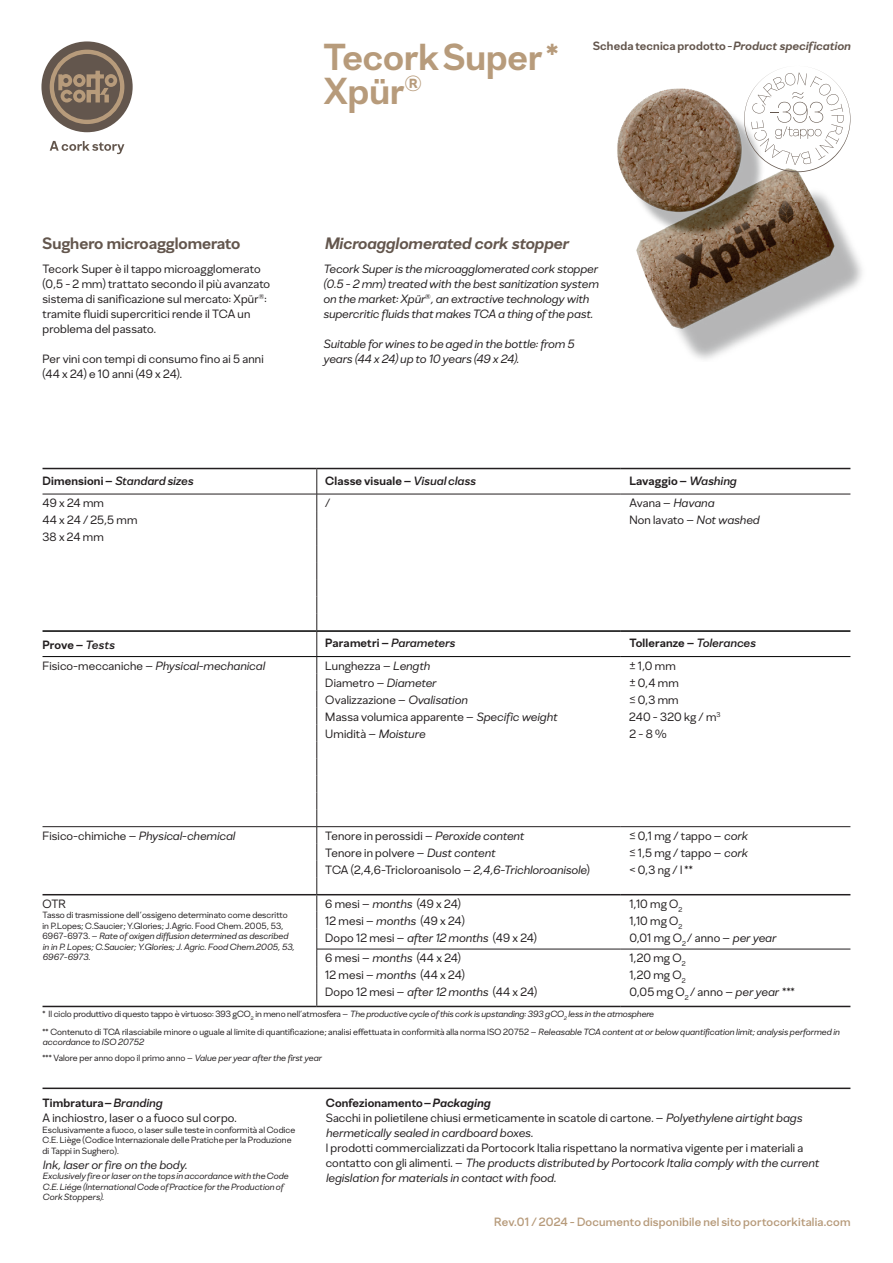
<style>
.page{position:relative;width:893px;height:1263px;background:#fff}
.page>*{position:absolute;margin:0;border:0;box-sizing:border-box;transform-origin:0 0}
.t1{font:700 37.5px/34.2px "Amorim Sans";color:#b79b7b}
.t2{font:italic 700 16.5px "Amorim Sans";color:#63564d}
.t3{font:700 16.5px "Amorim Sans";color:#63564d}
.t4{font:12px/15px "Amorim Sans";letter-spacing:.015em;color:#231f20}
.t5{font:italic 12px/15px "Amorim Sans";letter-spacing:.005em;color:#231f20}
.t6{font:700 12px "Amorim Sans";letter-spacing:.01em;color:#231f20}
.t7{font:500 12px "Amorim Sans";letter-spacing:.015em;color:#b79b7b}
.t8{font:700 12px "Amorim Sans";letter-spacing:.01em;color:#63564d}
.t9{font:italic 500 12px "Amorim Sans";letter-spacing:.005em;color:#231f20}
.t10{font:9px/10.5px "Amorim Sans";letter-spacing:.01em;color:#231f20}
.t11{font:italic 9px/10.5px "Amorim Sans";letter-spacing:.01em;color:#231f20}
.s1{font-weight:500;font-style:italic}
.s2{font-style:italic}
.s3{font-weight:700;font-style:normal}
.s4{font-style:normal}
.s5{font-weight:700}
</style>
<div class="page">
<hr style="left:43px;top:468px;width:274px;height:1px;background:#231f20">
<hr style="left:317px;top:468px;width:304px;height:1px;background:#231f20">
<hr style="left:621px;top:468px;width:229px;height:1px;background:#231f20">
<svg style="left:317px;top:469px;width:1px;height:537px"></svg>
<hr style="left:43px;top:894px;width:274px;height:1px;background:#231f20">
<hr style="left:317px;top:894px;width:304px;height:1px;background:#231f20">
<hr style="left:43px;top:1006px;width:274px;height:1px;background:#231f20">
<hr style="left:317px;top:1006px;width:304px;height:1px;background:#231f20">
<hr style="left:621px;top:894px;width:229px;height:1px;background:#231f20">
<hr style="left:621px;top:1006px;width:229px;height:1px;background:#231f20">
<hr style="left:43px;top:630px;width:274px;height:2px;background:#000">
<hr style="left:317px;top:630px;width:304px;height:2px;background:#000">
<hr style="left:621px;top:630px;width:229px;height:2px;background:#000">
<hr style="left:43px;top:656px;width:274px;height:1px;background:#000">
<hr style="left:317px;top:656px;width:304px;height:1px;background:#000">
<hr style="left:621px;top:656px;width:229px;height:1px;background:#000">
<hr style="left:43px;top:826px;width:274px;height:1px;background:#231f20">
<hr style="left:317px;top:826px;width:304px;height:1px;background:#231f20">
<hr style="left:621px;top:826px;width:229px;height:1px;background:#231f20">
<hr style="left:317px;top:949px;width:304px;height:1px;background:#231f20">
<hr style="left:621px;top:949px;width:229px;height:1px;background:#231f20">
<hr style="left:43px;top:494px;width:274px;height:1px;background:#231f20">
<hr style="left:317px;top:494px;width:304px;height:1px;background:#231f20">
<hr style="left:621px;top:494px;width:229px;height:1px;background:#231f20">
<img style="left:617px;top:88px;width:245px;height:271px">
<hr style="left:43px;top:1087px;width:807px;height:2px;background:#231f20">
<div style="left:41px;top:41px;width:92px;height:91px;background:#63564d;border-radius:50%"></div>
<svg style="left:50px;top:50px;width:74px;height:74px"></svg>
<svg style="left:50px;top:141px;width:74px;height:13px"></svg>
<svg style="left:744px;top:69px;width:106px;height:103px"></svg>
<h1 class="t1" style="left:323px;top:39px;width:237px">Tecork Super *<br>Xpür<sup>®</sup></h1>
<p class="t8" style="left:593px;top:39px;width:259px">Scheda tecnica prodotto <span class="s1">-</span> <span class="s2">Product specification</span></p>
<h2 class="t3" style="left:42px;top:233px;width:200px">Sughero microagglomerato</h2>
<h2 class="t2" style="left:324px;top:233px;width:246px">Microagglomerated cork stopper</h2>
<p class="t4" style="left:43px;top:261px;width:229px">Tecork Super è il tappo microagglomerato (0,5 - 2 mm) trattato secondo il più avanzato sistema di sanificazione sul mercato: Xpür<sup>®</sup>: tramite fluidi supercritici rende il TCA un problema del passato.</p>
<p class="t4" style="left:43px;top:351px;width:223px">Per vini con tempi di consumo fino ai 5 anni (44 x 24) e 10 anni (49 x 24).</p>
<p class="t5" style="left:323px;top:261px;width:277px">Tecork Super is the microagglomerated cork stopper (0.5 - 2 mm) treated with the best sanitization system on the market: Xpür<sup>®</sup>, an extractive technology with supercritic fluids that makes TCA a thing of the past.</p>
<p class="t5" style="left:323px;top:336px;width:252px">Suitable for wines to be aged in the bottle: from 5 years (44 x 24) up to 10 years (49 x 24).</p>
<p class="t9" style="left:43px;top:473px;width:152px"><span class="s3">Dimensioni –</span> Standard sizes</p>
<p class="t6" style="left:325px;top:473px;width:152px">Classe visuale – <span class="s1">Visual class</span></p>
<p class="t6" style="left:629px;top:473px;width:109px">Lavaggio – <span class="s1">Washing</span></p>
<p class="t4" style="left:43px;top:495px;width:63px">49 x 24 mm</p>
<p class="t4" style="left:325px;top:495px;width:7px">/</p>
<p class="t4" style="left:629px;top:495px;width:86px">Avana – <span class="s2">Havana</span></p>
<p class="t4" style="left:43px;top:512px;width:96px">44 x 24 / 25,5 mm</p>
<p class="t4" style="left:629px;top:512px;width:131px">Non lavato – <span class="s2">Not washed</span></p>
<p class="t4" style="left:43px;top:529px;width:63px">38 x 24 mm</p>
<p class="t6" style="left:43px;top:637px;width:73px">Prove – <span class="s1">Tests</span></p>
<p class="t6" style="left:325px;top:636px;width:131px">Parametri – <span class="s1">Parameters</span></p>
<p class="t6" style="left:629px;top:636px;width:128px">Tolleranze – <span class="s1">Tolerances</span></p>
<p class="t5" style="left:43px;top:658px;width:224px"><span class="s4">Fisico-meccaniche –</span> Physical-mechanical</p>
<p class="t4" style="left:325px;top:658px;width:106px">Lunghezza – <span class="s2">Length</span></p>
<p class="t4" style="left:629px;top:658px;width:48px">± 1,0 mm</p>
<p class="t4" style="left:325px;top:675px;width:112px">Diametro – <span class="s2">Diameter</span></p>
<p class="t4" style="left:629px;top:675px;width:51px">± 0,4 mm</p>
<p class="t4" style="left:325px;top:692px;width:144px">Ovalizzazione – <span class="s2">Ovalisation</span></p>
<p class="t4" style="left:629px;top:692px;width:51px">≤ 0,3 mm</p>
<p class="t4" style="left:325px;top:709px;width:233px">Massa volumica apparente – <span class="s2">Specific weight</span></p>
<p class="t4" style="left:629px;top:709px;width:93px">240 - 320 kg / m<sup>3</sup></p>
<p class="t4" style="left:325px;top:726px;width:101px">Umidità – <span class="s2">Moisture</span></p>
<p class="t4" style="left:629px;top:726px;width:39px">2 - 8 %</p>
<p class="t5" style="left:43px;top:828px;width:194px"><span class="s4">Fisico-chimiche –</span> Physical-chemical</p>
<p class="t4" style="left:325px;top:828px;width:200px">Tenore in perossidi – <span class="s2">Peroxide content</span></p>
<p class="t4" style="left:629px;top:828px;width:120px">≤ 0,1 mg / tappo – <span class="s2">cork</span></p>
<p class="t4" style="left:325px;top:845px;width:171px">Tenore in polvere – <span class="s2">Dust content</span></p>
<p class="t4" style="left:629px;top:845px;width:120px">≤ 1,5 mg / tappo – <span class="s2">cork</span></p>
<p class="t4" style="left:325px;top:862px;width:266px">TCA (2,4,6-Tricloroanisolo – <span class="s2">2,4,6-Trichloroanisole</span>)</p>
<p class="t4" style="left:629px;top:862px;width:65px">&lt; 0,3 ng / l **</p>
<p class="t4" style="left:43px;top:896px;width:25px">OTR</p>
<p class="t10" style="left:43px;top:910px;width:253px">Tasso di trasmissione dell’ossigeno determinato come descritto in P.Lopes; C.Saucier; Y.Glories; J.Agric. Food Chem. 2005, 53, 6967-6973. – <span class="s2">Rate of oxigen diffusion determined as described in in P. Lopes; C.Saucier; Y.Glories; J. Agric. Food Chem.2005, 53, 6967-6973.</span></p>
<p class="t4" style="left:325px;top:896px;width:137px">6 mesi – <span class="s2">months</span> (49 x 24)</p>
<p class="t4" style="left:629px;top:896px;width:55px">1,10 mg O<sub>2</sub></p>
<p class="t4" style="left:325px;top:913px;width:141px">12 mesi – <span class="s2">months</span> (49 x 24)</p>
<p class="t4" style="left:629px;top:913px;width:55px">1,10 mg O<sub>2</sub></p>
<p class="t4" style="left:325px;top:930px;width:213px">Dopo 12 mesi – <span class="s2">after 12 months</span> (49 x 24)</p>
<p class="t4" style="left:629px;top:930px;width:148px">0,01 mg O<sub>2</sub> / anno – <span class="s2">per year</span></p>
<p class="t4" style="left:325px;top:950px;width:137px">6 mesi – <span class="s2">months</span> (44 x 24)</p>
<p class="t4" style="left:629px;top:950px;width:58px">1,20 mg O<sub>2</sub></p>
<p class="t4" style="left:325px;top:967px;width:141px">12 mesi – <span class="s2">months</span> (44 x 24)</p>
<p class="t4" style="left:629px;top:967px;width:58px">1,20 mg O<sub>2</sub></p>
<p class="t4" style="left:325px;top:984px;width:213px">Dopo 12 mesi – <span class="s2">after 12 months</span> (44 x 24)</p>
<p class="t4" style="left:629px;top:984px;width:166px">0,05 mg O<sub>2</sub> / anno – <span class="s2">per year ***</span></p>
<p class="t10" style="left:43px;top:1005px;width:799px;line-height:17.4px">* Il ciclo produttivo di questo tappo è virtuoso: 393 gCO<sub>2</sub> in meno nell’atmosfera – <span class="s2">The productive cycle of this cork is upstanding: 393 gCO</span><sub>2</sub> <span class="s2">less in the atmosphere<br></span>** Contenuto di TCA rilasciabile minore o uguale al limite di quantificazione; analisi effettuata in conformità alla norma ISO 20752 – <span class="s2">Releasable TCA content at or below quantification limit; analysis performed in</span></p>
<p class="t11" style="left:43px;top:1034px;width:281px;line-height:15.9px">accordance to ISO 20752<br><span class="s4">*** Valore per anno dopo il primo anno –</span> Value per year after the first year</p>
<p class="t4" style="left:43px;top:1095px;width:196px"><span class="s5">Timbratura –</span> <span class="s1">Branding<br></span>A inchiostro, laser o a fuoco sul corpo.</p>
<p class="t10" style="left:43px;top:1124px;width:254px">Esclusivamente a fuoco, o laser sulle teste in conformità al Codice<br>C.E. Liège (Codice Internazionale delle Pratiche per la Produzione di Tappi in Sughero).</p>
<p class="t5" style="left:43px;top:1157px;width:146px">Ink, laser or fire on the body.</p>
<p class="t11" style="left:43px;top:1171px;width:247px">Exclusively fire or laser on the tops in accordance with the Code<br>C.E. Liége (International Code of Practice for the Production of<br>Cork Stoppers).</p>
<p class="t5" style="left:326px;top:1095px;width:478px"><span class="s3">Confezionamento –</span> <span class="s5">Packaging<br></span><span class="s4">Sacchi in polietilene chiusi ermeticamente in scatole di cartone. –</span> Polyethylene airtight bags hermetically sealed in cardboard boxes.</p>
<p class="t4" style="left:326px;top:1140px;width:495px">I prodotti commercializzati da Portocork Italia rispettano la normativa vigente per i materiali a contatto con gli alimenti. – <span class="s2">The products distributed by Portocork Italia comply with the current legislation for materials in contact with food.</span></p>
<p class="t7" style="left:494px;top:1214px;width:358px">Rev.01 / 2024 - Documento disponibile nel sito portocorkitalia.com</p>
</div>
